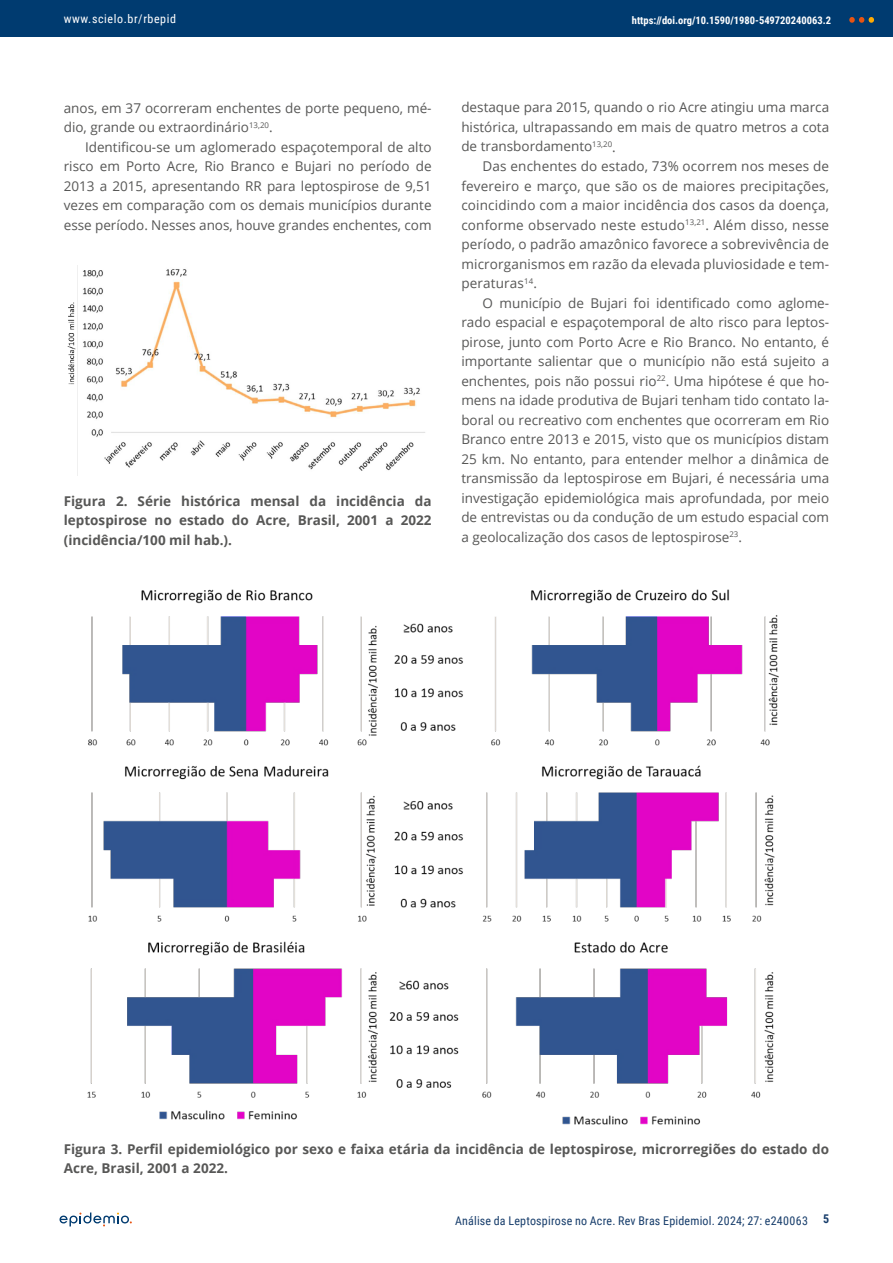
<style>
.page{position:relative;width:893px;height:1263px;background:#fff}
.page>*{position:absolute;margin:0;border:0;box-sizing:border-box;transform-origin:0 0}
.t1{font:13.5px/19.5px "Open Sans";color:#575756;text-align:justify}
.t2{font:700 13.5px/19.5px "Open Sans";color:#575756;text-align:justify}
.t3{font:12px "Roboto Condensed";letter-spacing:.015em;color:#173d6b}
.t4{font:12px "Roboto Condensed";letter-spacing:.05em;color:#fff}
.t5{font:700 12px "Roboto Condensed";color:#173d6b}
.t6{font:700 10.5px "Roboto Condensed";color:#fff}
</style>
<div class="page">
<div style="left:0;top:0;width:893px;height:36px;background:#003b70"></div>
<svg style="left:849px;top:17px;width:25px;height:6px"></svg>
<svg style="left:60px;top:1212px;width:72px;height:14px"></svg>
<img style="left:67px;top:265px;width:358px;height:210px">
<img style="left:87px;top:589px;width:692px;height:536px">
<p class="t4" style="left:64px;top:10px;width:114px">www.scielo.br/rbepid</p>
<p class="t6" style="left:632px;top:12px;width:201px">https://doi.org/10.1590/1980-549720240063.2</p>
<p class="t1" style="left:64px;top:98px;width:369px">anos, em 37 ocorreram enchentes de porte pequeno, mé&shy;dio, grande ou extraordinário<sup>13,20</sup>.</p>
<p class="t1" style="left:64px;top:136px;width:369px;text-indent:21px">Identificou-se um aglomerado espaçotemporal de alto risco em Porto Acre, Rio Branco e Bujari no período de 2013 a 2015, apresentando RR para leptospirose de 9,51 vezes em comparação com os demais municípios durante esse período. Nesses anos, houve grandes enchentes, com</p>
<p class="t2" style="left:64px;top:491px;width:369px">Figura 2. Série histórica mensal da incidência da leptospirose no estado do Acre, Brasil, 2001 a 2022 (incidência/100 mil hab.).</p>
<p class="t1" style="left:461px;top:97px;width:369px">destaque para 2015, quando o rio Acre atingiu uma marca histórica, ultrapassando em mais de quatro metros a cota de transbordamento<sup>13,20</sup>.</p>
<p class="t1" style="left:461px;top:156px;width:369px;text-indent:21px">Das enchentes do estado, 73% ocorrem nos meses de fevereiro e março, que são os de maiores precipitações, coincidindo com a maior incidência dos casos da doença, conforme observado neste estudo<sup>13,21</sup>. Além disso, nesse período, o padrão amazônico favorece a sobrevivência de microrganismos em razão da elevada pluviosidade e tem&shy;peraturas<sup>14</sup>.</p>
<p class="t1" style="left:461px;top:292px;width:369px;text-indent:21px">O município de Bujari foi identificado como aglome&shy;rado espacial e espaçotemporal de alto risco para leptos&shy;pirose, junto com Porto Acre e Rio Branco. No entanto, é importante salientar que o município não está sujeito a enchentes, pois não possui rio<sup>22</sup>. Uma hipótese é que ho&shy;mens na idade produtiva de Bujari tenham tido contato la&shy;boral ou recreativo com enchentes que ocorreram em Rio Branco entre 2013 e 2015, visto que os municípios distam 25 km. No entanto, para entender melhor a dinâmica de transmissão da leptospirose em Bujari, é necessária uma investigação epidemiológica mais aprofundada, por meio de entrevistas ou da condução de um estudo espacial com a geolocalização dos casos de leptospirose<sup>23</sup>.</p>
<p class="t2" style="left:64px;top:1139px;width:767px">Figura 3. Perfil epidemiológico por sexo e faixa etária da incidência de leptospirose, microrregiões do estado do<br>Acre, Brasil, 2001 a 2022.</p>
<p class="t3" style="left:455px;top:1212px;width:354px">Análise da Leptospirose no Acre. Rev Bras Epidemiol. 2024; 27: e240063</p>
<p class="t5" style="left:823px;top:1211px;width:8px">5</p>
</div>
